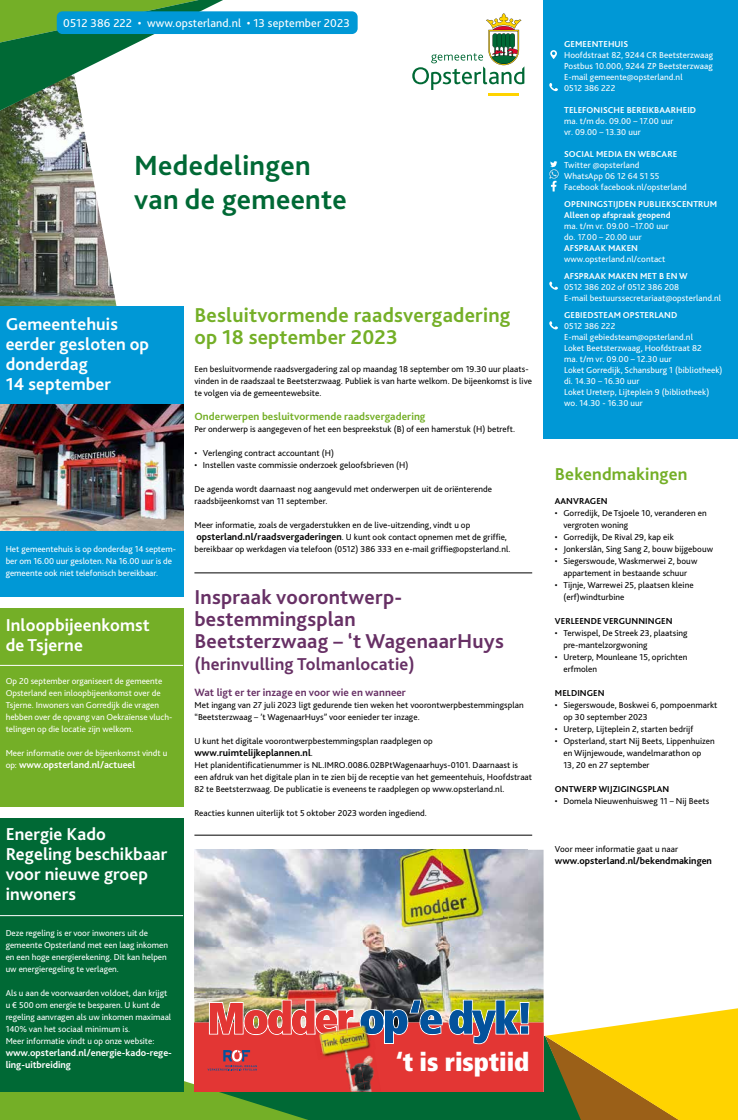
<style>
.page{position:relative;width:738px;height:1120px;background:#fff}
.page>*{position:absolute;margin:0;border:0;box-sizing:border-box;transform-origin:0 0}
.t1{font:700 29px/34px "Bliss 2";letter-spacing:.01em;color:#006935}
.t2{font:900 condensed 25.6px "Frutiger";letter-spacing:-.005em;color:#fff}
.t3{font:700 21px/22px "Bliss 2";letter-spacing:.01em;color:#673065}
.t4{font:700 21px/22px "Bliss 2";letter-spacing:.01em;color:#74af27}
.t5{font:700 18px/20px "Bliss 2";letter-spacing:.005em;color:#fff}
.t6{font:700 18px "Bliss 2";letter-spacing:.01em;color:#673065}
.t7{font:700 18px "Bliss 2";letter-spacing:.01em;color:#74af27}
.t8{font:12px "Bliss 2";letter-spacing:.01em;color:#fff}
.t9{font:700 11px "Bliss 2";letter-spacing:.005em;color:#74af27}
.t10{font:700 11px "Bliss 2";letter-spacing:.005em;color:#673065}
.t11{font:700 10px/12px "Bliss 2";color:#fff}
.t12{font:700 10px "Bliss 2";color:#000}
.t13{font:9px/12px "Bliss 2";letter-spacing:.005em;color:#000}
.t14{font:9px/11px "Bliss 2";color:#fff}
.t15{font:700 9px/11px "Bliss 2";letter-spacing:.005em;color:#fff}
.t16{font:700 9px "Bliss 2";letter-spacing:.005em;color:#000}
.s1{font-weight:400;font-size:9px}
.s2{font-weight:700;font-size:10px}
</style>
<div class="page">
<hr style="left:488px;top:93px;width:30px;height:3px;background:#ffd300">
<svg style="left:412px;top:13px;width:112px;height:77px"></svg>
<div style="left:543px;top:0;width:194px;height:438px;background:#0098d6"></div>
<svg style="left:549px;top:83px;width:8px;height:8px"></svg>
<svg style="left:549px;top:281px;width:8px;height:9px"></svg>
<svg style="left:549px;top:321px;width:8px;height:8px"></svg>
<svg style="left:550px;top:50px;width:6px;height:9px"></svg>
<img style="left:0;top:111px;width:117px;height:195px">
<svg style="left:549px;top:161px;width:9px;height:30px"></svg>
<div style="left:0;top:306px;width:183px;height:290px;background:#0098d6"></div>
<div style="left:0;top:608px;width:183px;height:198px;background:#74af27"></div>
<div style="left:0;top:818px;width:183px;height:273px;background:#006935"></div>
<hr style="left:0;top:665px;width:183px;height:1px;background:#fff">
<hr style="left:0;top:915px;width:183px;height:1px;background:#fff">
<svg style="left:0;top:0;width:223px;height:111px"></svg>
<div style="left:57px;top:11px;width:300px;height:23px;background:#0098d6;border-radius:6px"></div>
<img style="left:194px;top:850px;width:349px;height:149px">
<svg style="left:0;top:999px;width:737px;height:121px"></svg>
<hr style="left:194px;top:573px;width:337px;height:1px;background:#000">
<hr style="left:194px;top:835px;width:337px;height:1px;background:#000">
<img style="left:0;top:405px;width:183px;height:125px">
<h3 class="t8" style="left:63px;top:16px;width:288px">0512 386 222 • www.opsterland.nl • 13 september 2023</h3>
<h1 class="t1" style="left:134px;top:148px;width:214px">Mededelingen van de gemeente</h1>
<h3 class="t5" style="left:6px;top:314px;width:145px">Gemeentehuis eerder gesloten op donderdag<br>14 september</h3>
<p class="t14" style="left:6px;top:543px;width:172px;line-height:12px">Het gemeentehuis is op donderdag 14 septem&shy;ber om 16.00 uur gesloten. Na 16.00 uur is de gemeente ook niet telefonisch bereikbaar.</p>
<h3 class="t5" style="left:6px;top:614px;width:145px">Inloopbijeenkomst de Tsjerne</h3>
<p class="t14" style="left:6px;top:675px;width:168px;line-height:12px">Op 20 september organiseert de gemeente Opsterland een inloopbijeenkomst over de Tsjerne. Inwoners van Gorredijk die vragen hebben over de opvang van Oekraïense vluch&shy;telingen op die locatie zijn welkom.</p>
<p class="t14" style="left:6px;top:747px;width:163px">Meer informatie over de bijeenkomst vindt u</p>
<p class="t11" style="left:6px;top:758px;width:131px"><span class="s1">op:</span> www.opsterland.nl/actueel</p>
<h3 class="t5" style="left:6px;top:824px;width:163px">Energie Kado<br>Regeling beschikbaar voor nieuwe groep inwoners</h3>
<p class="t14" style="left:6px;top:927px;width:164px;line-height:12px">Deze regeling is er voor inwoners uit de gemeente Opsterland met een laag inkomen en een hoge energierekening. Dit kan helpen uw energieregeling te verlagen.</p>
<p class="t14" style="left:6px;top:987px;width:167px;line-height:12px">Als u aan de voorwaarden voldoet, dan krijgt u € 500 om energie te besparen. U kunt de regeling aanvragen als uw inkomen maximaal 140% van het sociaal minimum is.<br>Meer informatie vindt u op onze website:</p>
<p class="t11" style="left:6px;top:1046px;width:168px">www.opsterland.nl/energie-kado-rege&shy;ling-uitbreiding</p>
<h3 class="t4" style="left:194px;top:303px;width:317px">Besluitvormende raadsvergadering op 18 september 2023</h3>
<p class="t13" style="left:194px;top:363px;width:339px">Een besluitvormende raadsvergadering zal op maandag 18 september om 19.30 uur plaats&shy;vinden in de raadszaal te Beetsterzwaag. Publiek is van harte welkom. De bijeenkomst is live te volgen via de gemeentewebsite.</p>
<p class="t9" style="left:194px;top:410px;width:232px">Onderwerpen besluitvormende raadsvergadering</p>
<p class="t13" style="left:194px;top:423px;width:322px">Per onderwerp is aangegeven of het een bespreekstuk (B) of een hamerstuk (H) betreft.</p>
<p class="t13" style="left:194px;top:447px;width:141px">• Verlenging contract accountant (H)</p>
<p class="t13" style="left:194px;top:459px;width:215px">• Instellen vaste commissie onderzoek geloofsbrieven (H)</p>
<p class="t13" style="left:194px;top:483px;width:299px">De agenda wordt daarnaast nog aangevuld met onderwerpen uit de oriënterende raadsbijeenkomst van 11 september.</p>
<p class="t13" style="left:194px;top:519px;width:317px">Meer informatie, zoals de vergaderstukken en de live-uitzending, vindt u op <span class="s2">opsterland.nl/raadsvergaderingen</span>. U kunt ook contact opnemen met de griffie, bereikbaar op werkdagen via telefoon (0512) 386 333 en e-mail griffie@opsterland.nl.</p>
<h3 class="t3" style="left:194px;top:586px;width:311px">Inspraak voorontwerp&shy;bestemmingsplan<br>Beetsterzwaag – ‘t WagenaarHuys</h3>
<h3 class="t6" style="left:194px;top:653px;width:222px">(herinvulling Tolmanlocatie)</h3>
<p class="t10" style="left:194px;top:686px;width:213px">Wat ligt er ter inzage en voor wie en wanneer</p>
<p class="t13" style="left:194px;top:699px;width:330px">Met ingang van 27 juli 2023 ligt gedurende tien weken het voorontwerpbestemmingsplan “Beetsterzwaag – ’t WagenaarHuys” voor eenieder ter inzage.</p>
<p class="t13" style="left:194px;top:735px;width:239px">U kunt het digitale voorontwerpbestemmingsplan raadplegen op</p>
<p class="t12" style="left:194px;top:746px;width:120px">www.ruimtelijkeplannen.nl<span class="s1">.</span></p>
<p class="t13" style="left:194px;top:759px;width:339px">Het planidentificatienummer is NL.IMRO.0086.02BPtWagenaarhuys-0101. Daarnaast is een afdruk van het digitale plan in te zien bij de receptie van het gemeentehuis, Hoofdstraat<br>82 te Beetsterzwaag. De publicatie is eveneens te raadplegen op www.opsterland.nl.</p>
<p class="t13" style="left:194px;top:807px;width:234px">Reacties kunnen uiterlijk tot 5 oktober 2023 worden ingediend.</p>
<h2 class="t2" style="left:396px;top:1046px;width:134px">‘t is risptiid</h2>
<p class="t15" style="left:563px;top:39px;width:66px">GEMEENTEHUIS</p>
<p class="t14" style="left:563px;top:50px;width:150px">Hoofdstraat 82, 9244 CR Beetsterzwaag<br>Postbus 10.000, 9244 ZP Beetsterzwaag<br>E-mail gemeente@opsterland.nl<br>0512 386 222</p>
<p class="t15" style="left:563px;top:105px;width:133px">TELEFONISCHE BEREIKBAARHEID</p>
<p class="t14" style="left:563px;top:116px;width:111px">ma. t/m do. 09.00 – 17.00 uur vr. 09.00 – 13.30 uur</p>
<p class="t15" style="left:563px;top:148px;width:114px">SOCIAL MEDIA EN WEBCARE</p>
<p class="t14" style="left:563px;top:159px;width:124px">Twitter @opsterland<br>WhatsApp 06 12 64 51 55<br>Facebook facebook.nl/opsterland</p>
<p class="t15" style="left:563px;top:198px;width:155px">OPENINGSTIJDEN PUBLIEKSCENTRUM<br>Alleen op afspraak geopend</p>
<p class="t14" style="left:563px;top:220px;width:106px">ma. t/m vr. 09.00 –17.00 uur do. 17.00 – 20.00 uur</p>
<p class="t15" style="left:563px;top:242px;width:75px">AFSPRAAK MAKEN</p>
<p class="t14" style="left:563px;top:253px;width:103px">www.opsterland.nl/contact</p>
<p class="t15" style="left:563px;top:270px;width:125px">AFSPRAAK MAKEN MET B EN W</p>
<p class="t14" style="left:563px;top:281px;width:158px">0512 386 202 of 0512 386 208<br>E-mail bestuurssecretariaat@opsterland.nl</p>
<p class="t15" style="left:563px;top:309px;width:115px">GEBIEDSTEAM OPSTERLAND</p>
<p class="t14" style="left:563px;top:320px;width:160px">0512 386 222<br>E-mail gebiedsteam@opsterland.nl<br>Loket Beetsterzwaag, Hoofdstraat 82<br>ma. t/m vr. 09.00 – 12.30 uur<br>Loket Gorredijk, Schansburg 1 (bibliotheek) di. 14.30 – 16.30 uur<br>Loket Ureterp, Lijteplein 9 (bibliotheek) wo. 14.30 - 16.30 uur</p>
<h3 class="t7" style="left:554px;top:463px;width:134px">Bekendmakingen</h3>
<p class="t16" style="left:554px;top:495px;width:54px">AANVRAGEN</p>
<p class="t13" style="left:563px;top:507px;width:145px;text-indent:-9px">• Gorredijk, De Tsjoele 10, veranderen en vergroten woning</p>
<p class="t13" style="left:554px;top:531px;width:120px">• Gorredijk, De Rival 29, kap eik</p>
<p class="t13" style="left:554px;top:543px;width:159px">• Jonkerslân, Sing Sang 2, bouw bijgebouw</p>
<p class="t13" style="left:554px;top:555px;width:144px;text-align:center">• Siegerswoude, Waskmerwei 2, bouw appartement in bestaande schuur</p>
<p class="t13" style="left:563px;top:579px;width:132px;text-indent:-9px">• Tijnje, Warrewei 25, plaatsen kleine (erf)windturbine</p>
<p class="t16" style="left:554px;top:615px;width:119px">VERLEENDE VERGUNNINGEN</p>
<p class="t13" style="left:563px;top:627px;width:125px;text-indent:-9px">• Terwispel, De Streek 23, plaatsing pre-mantelzorgwoning</p>
<p class="t13" style="left:563px;top:651px;width:125px;text-indent:-9px">• Ureterp, Mounleane 15, oprichten erfmolen</p>
<p class="t16" style="left:554px;top:687px;width:51px">MELDINGEN</p>
<p class="t13" style="left:563px;top:699px;width:155px;text-indent:-9px">• Siegerswoude, Boskwei 6, pompoenmarkt op 30 september 2023</p>
<p class="t13" style="left:554px;top:723px;width:140px">• Ureterp, Lijteplein 2, starten bedrijf</p>
<p class="t13" style="left:563px;top:735px;width:153px;text-indent:-9px">• Opsterland, start Nij Beets, Lippenhuizen en Wijnjewoude, wandelmarathon op<br>13, 20 en 27 september</p>
<p class="t16" style="left:554px;top:783px;width:116px">ONTWERP WIJZIGINGSPLAN</p>
<p class="t13" style="left:554px;top:795px;width:156px">• Domela Nieuwenhuisweg 11 – Nij Beets</p>
<p class="t13" style="left:554px;top:843px;width:125px">Voor meer informatie gaat u naar</p>
<p class="t12" style="left:554px;top:854px;width:158px">www.opsterland.nl/bekendmakingen</p>
</div>
